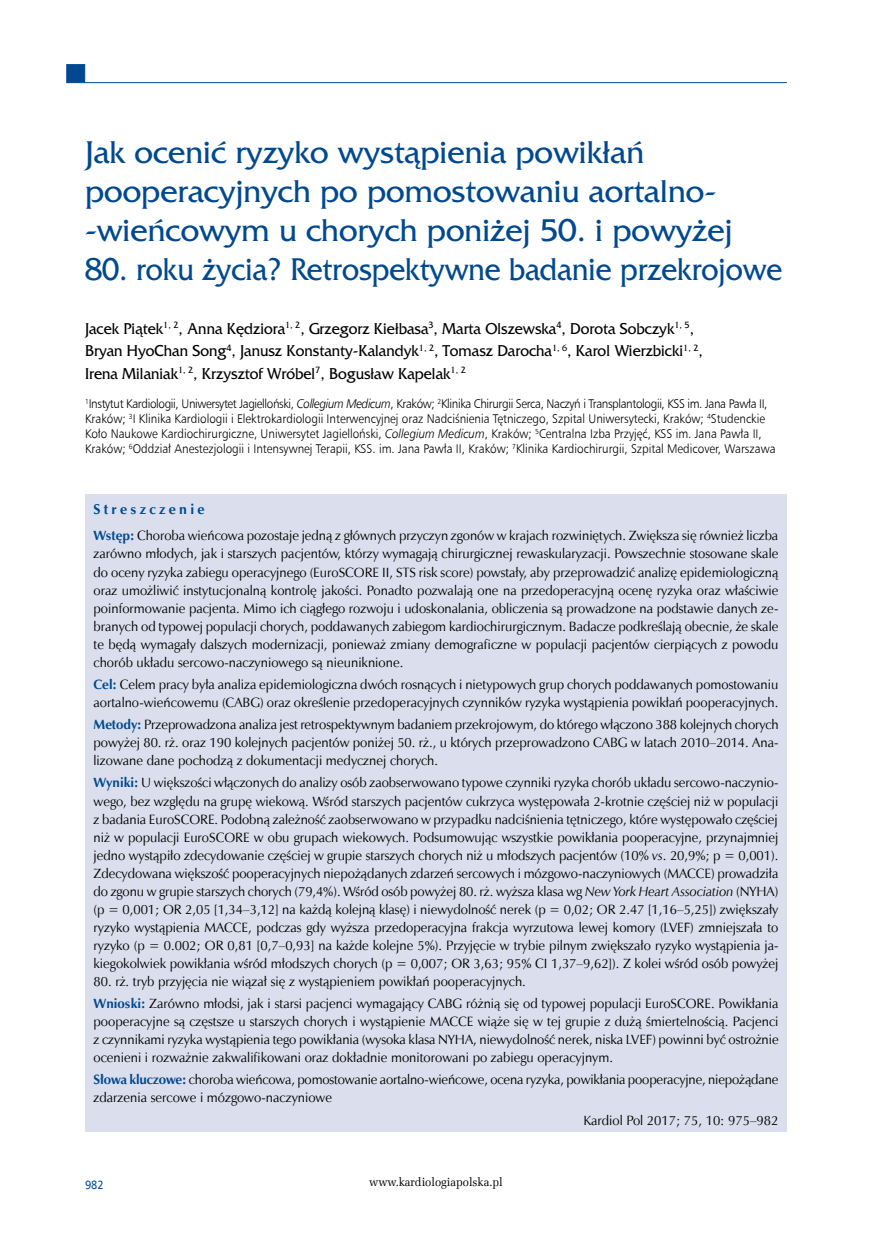
<style>
.page{position:relative;width:872px;height:1234px;background:#fff}
.page>*{position:absolute;margin:0;border:0;box-sizing:border-box;transform-origin:0 0}
._01_Tytul_pierwszy{font:33px/39px "France";color:#004990}
._01_Tytul_pierwszy-2{font:33px "France";color:#004990;scale:.92 1}
._03_Autor{font:16.5px/22.5px "France";color:#000;scale:.94 1}
._13_Streszczenie_sro{font:700 14.25px "Zapf Humnst EU";letter-spacing:.23em;color:#004990}
._12_Streszczenie_pol{font:13.5px/18px "Zapf Humnst EU";color:#000;text-align:justify}
._11_Streszczenie_slo{font:13.5px/18px "Zapf Humnst EU";letter-spacing:-.01em;color:#000}
._14_Streszczenie_Kar{font:13.5px "Zapf Humnst EU";color:#000}
._04_Praca{font:12.6px/15px "Humnst 777 Lt EU";color:#000;scale:.93 1}
.t1{font:12px "Zapf Ellipt EU";color:#000;scale:.95 1}
.t2{font:12px "Humnst 777 EU";color:#004990;scale:.9 1}
.s1{font-style:italic}
.s2{font-weight:700;color:#004990}
</style>
<div class="page">
<hr style="left:85px;top:82px;width:702px;height:1px;background:#004990">
<div style="left:66px;top:64px;width:19px;height:19px;background:#004990;border:1px solid #004990"></div>
<div style="left:85px;top:494px;width:702px;height:638px;background:#dbdeed"></div>
<p class="_01_Tytul_pierwszy" style="left:85px;top:133px;width:649px">Jak ocenić ryzyko wystąpienia powikłań pooperacyjnych po pomostowaniu aortalno--wieńcowym u chorych poniżej 50. i powyżej</p>
<p class="_01_Tytul_pierwszy-2" style="left:85px;top:251px;width:759px">80. roku życia? Retrospektywne badanie przekrojowe</p>
<p class="_03_Autor" style="left:85px;top:317px;width:658px">Jacek Piątek<sup>1,</sup> <sup>2</sup>, Anna Kędziora<sup>1,</sup> <sup>2</sup>, Grzegorz Kiełbasa<sup>3</sup>, Marta Olszewska<sup>4</sup>, Dorota Sobczyk<sup>1,</sup> <sup>5</sup>,<br>Bryan HyoChan Song<sup>4</sup>, Janusz Konstanty-Kalandyk<sup>1,</sup> <sup>2</sup>, Tomasz Darocha<sup>1,</sup> <sup>6</sup>, Karol Wierzbicki<sup>1,</sup> <sup>2</sup>,<br>Irena Milaniak<sup>1,</sup> <sup>2</sup>, Krzysztof Wróbel<sup>7</sup>, Bogusław Kapelak<sup>1,</sup> <sup>2</sup></p>
<p class="_04_Praca" style="left:85px;top:396px;width:744px"><sup>1</sup>Instytut Kardiologii, Uniwersytet Jagielloński, <span class="s1">Collegium Medicum</span>, Kraków; <sup>2</sup>Klinika Chirurgii Serca, Naczyń i Transplantologii, KSS im. Jana Pawła II, Kraków; <sup>3</sup>I Klinika Kardiologii i Elektrokardiologii Interwencyjnej oraz Nadciśnienia Tętniczego, Szpital Uniwersytecki, Kraków; <sup>4</sup>Studenckie Koło Naukowe Kardiochirurgiczne, Uniwersytet Jagielloński, <span class="s1">Collegium Medicum</span>, Kraków; <sup>5</sup>Centralna Izba Przyjęć, KSS im. Jana Pawła II, Kraków; <sup>6</sup>Oddział Anestezjologii i Intensywnej Terapii, KSS. im. Jana Pawła II, Kraków; <sup>7</sup>Klinika Kardiochirurgii, Szpital Medicover, Warszawa</p>
<p class="_13_Streszczenie_sro" style="left:94px;top:499px;width:112px">Streszczenie</p>
<p class="_12_Streszczenie_pol" style="left:94px;top:526px;width:686px"><span class="s2">Wstęp:</span> Choroba wieńcowa pozostaje jedną z głównych przyczyn zgonów w krajach rozwiniętych. Zwiększa się również liczba zarówno młodych, jak i starszych pacjentów, którzy wymagają chirurgicznej rewaskularyzacji. Powszechnie stosowane skale do oceny ryzyka zabiegu operacyjnego (EuroSCORE II, STS risk score) powstały, aby przeprowadzić analizę epidemiologiczną oraz umożliwić instytucjonalną kontrolę jakości. Ponadto pozwalają one na przedoperacyjną ocenę ryzyka oraz właściwie poinformowanie pacjenta. Mimo ich ciągłego rozwoju i udoskonalania, obliczenia są prowadzone na podstawie danych ze&shy;branych od typowej populacji chorych, poddawanych zabiegom kardiochirurgicznym. Badacze podkreślają obecnie, że skale te będą wymagały dalszych modernizacji, ponieważ zmiany demograficzne w populacji pacjentów cierpiących z powodu chorób układu sercowo-naczyniowego są nieuniknione.</p>
<p class="_12_Streszczenie_pol" style="left:94px;top:675px;width:686px"><span class="s2">Cel:</span> Celem pracy była analiza epidemiologiczna dwóch rosnących i nietypowych grup chorych poddawanych pomostowaniu aortalno-wieńcowemu (CABG) oraz określenie przedoperacyjnych czynników ryzyka wystąpienia powikłań pooperacyjnych.</p>
<p class="_12_Streszczenie_pol" style="left:94px;top:715px;width:687px"><span class="s2">Metody:</span> Przeprowadzona analiza jest retrospektywnym badaniem przekrojowym, do którego włączono 388 kolejnych chorych powyżej 80. rż. oraz 190 kolejnych pacjentów poniżej 50. rż., u których przeprowadzono CABG w latach 2010–2014. Ana&shy;lizowane dane pochodzą z dokumentacji medycznej chorych.</p>
<p class="_12_Streszczenie_pol" style="left:94px;top:773px;width:686px"><span class="s2">Wyniki:</span> U większości włączonych do analizy osób zaobserwowano typowe czynniki ryzyka chorób układu sercowo-naczynio&shy;wego, bez względu na grupę wiekową. Wśród starszych pacjentów cukrzyca występowała 2-krotnie częściej niż w populacji z badania EuroSCORE. Podobną zależność zaobserwowano w przypadku nadciśnienia tętniczego, które występowało częściej niż w populacji EuroSCORE w obu grupach wiekowych. Podsumowując wszystkie powikłania pooperacyjne, przynajmniej jedno wystąpiło zdecydowanie częściej w grupie starszych chorych niż u młodszych pacjentów (10% <span class="s1">vs</span>. 20,9%; p = 0,001).<br>Zdecydowana większość pooperacyjnych niepożądanych zdarzeń sercowych i mózgowo-naczyniowych (MACCE) prowadziła do zgonu w grupie starszych chorych (79,4%). Wśród osób powyżej 80. rż. wyższa klasa wg <span class="s1">New York Heart Association</span> (NYHA) (p = 0,001; OR 2,05 [1,34–3,12] na każdą kolejną klasę) i niewydolność nerek (p = 0,02; OR 2.47 [1,16–5,25]) zwiększały ryzyko wystąpienia MACCE, podczas gdy wyższa przedoperacyjna frakcja wyrzutowa lewej komory (LVEF) zmniejszała to ryzyko (p = 0.002; OR 0,81 [0,7–0,93] na każde kolejne 5%). Przyjęcie w trybie pilnym zwiększało ryzyko wystąpienia ja&shy;kiegokolwiek powikłania wśród młodszych chorych (p = 0,007; OR 3,63; 95% CI 1,37–9,62]). Z kolei wśród osób powyżej</p>
<p class="_12_Streszczenie_pol" style="left:94px;top:971px;width:434px">80. rż. tryb przyjęcia nie wiązał się z wystąpieniem powikłań pooperacyjnych.</p>
<p class="_12_Streszczenie_pol" style="left:94px;top:994px;width:686px"><span class="s2">Wnioski:</span> Zarówno młodsi, jak i starsi pacjenci wymagający CABG różnią się od typowej populacji EuroSCORE. Powikłania pooperacyjne są częstsze u starszych chorych i wystąpienie MACCE wiąże się w tej grupie z dużą śmiertelnością. Pacjenci z czynnikami ryzyka wystąpienia tego powikłania (wysoka klasa NYHA, niewydolność nerek, niska LVEF) powinni być ostrożnie ocenieni i rozważnie zakwalifikowani oraz dokładnie monitorowani po zabiegu operacyjnym.</p>
<p class="_11_Streszczenie_slo" style="left:94px;top:1070px;width:686px"><span class="s2">Słowa kluczowe:</span> choroba wieńcowa, pomostowanie aortalno-wieńcowe, ocena ryzyka, powikłania pooperacyjne, niepożądane zdarzenia sercowe i mózgowo-naczyniowe</p>
<p class="_14_Streszczenie_Kar" style="left:583px;top:1111px;width:196px">Kardiol Pol 2017; 75, 10: 975–982</p>
<p class="t2" style="left:85px;top:1176px;width:22px">982</p>
<p class="t1" style="left:369px;top:1173px;width:142px">www.kardiologiapolska.pl</p>
</div>
